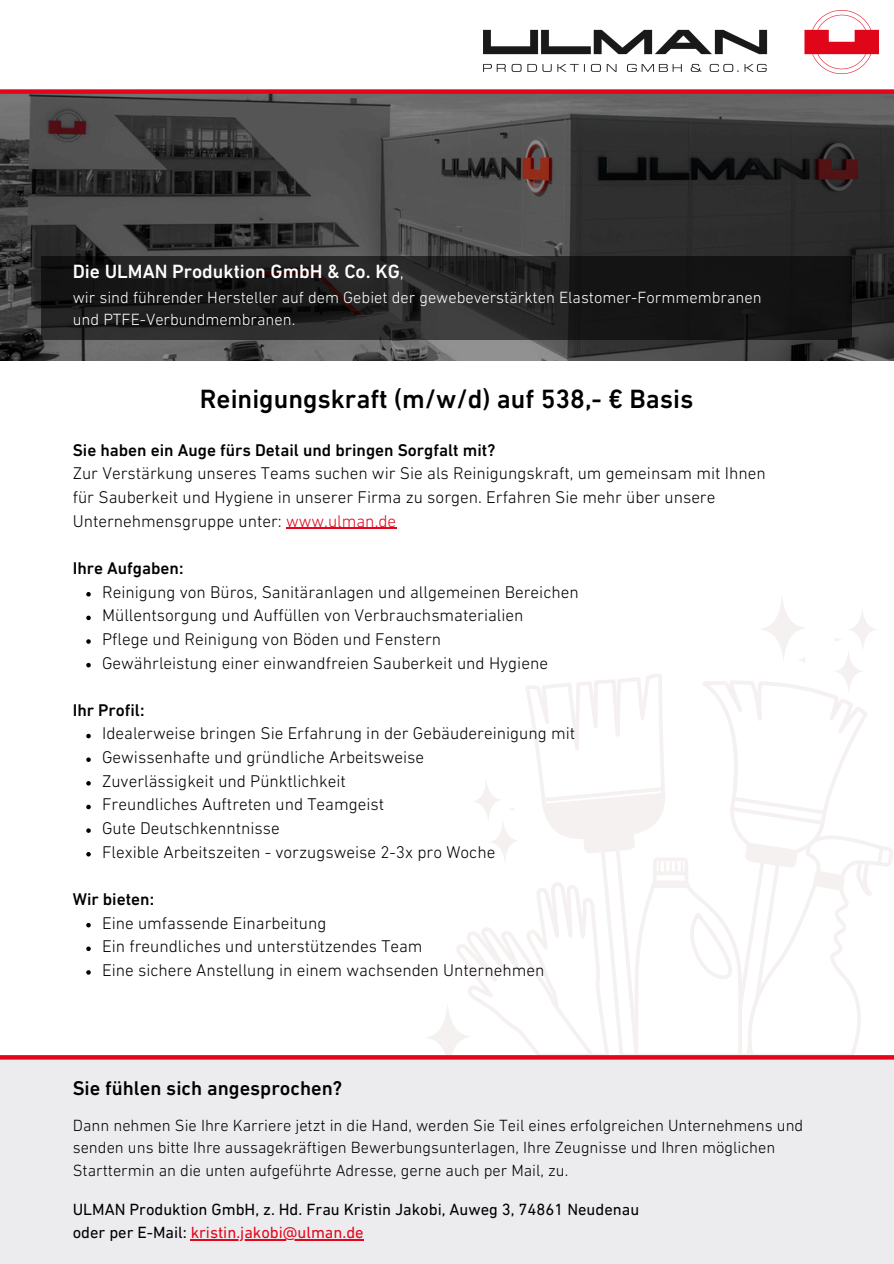
<style>
.page{position:relative;width:894px;height:1264px;background:#fff}
.page>*{position:absolute;margin:0;border:0;box-sizing:border-box;transform-origin:0 0}
.t1{font:500 26.85px "DIN Next LT Pro";color:#000001}
.t2{font:500 20.25px "DIN Next LT Pro";color:#000001}
.t3{font:500 19.5px "DIN Next LT Pro";color:#fff}
.t4{font:300 17.25px/23.7px "DIN Next LT Pro";color:#000}
.t5{font:500 17.25px "DIN Next LT Pro";color:#000001}
.t6{font:500 17.25px "DIN Next LT Pro";color:#000}
.t7{font:300 16.5px/22.6px "DIN Next LT Pro";color:#000001}
.t8{font:300 16.5px "DIN Next LT Pro";color:#fff}
.t9{font:16.5px "DIN Next LT Pro";color:#000001}
.t10{font:16.5px "DIN Next LT Pro";color:#e3051b}
.s1{font-weight:300}
.s2{color:#e3051b}
.s3{color:#000}
.s4{color:#000001}
</style>
<div class="page">
<svg style="left:427px;top:599px;width:466px;height:456px"></svg>
<div style="left:0;top:1057px;width:893px;height:206px;background:#ececef"></div>
<img style="left:483px;top:11px;width:395px;height:63px">
<svg style="left:0;top:94px;width:893px;height:266px;background:#444343"></svg>
<div style="left:0;top:89px;width:893px;height:5px;background:#e3051b"></div>
<svg style="left:42px;top:256px;width:809px;height:84px;background:#1d1d1d"></svg>
<hr style="left:286px;top:528px;width:110px;height:1px;background:#e3051b">
<svg style="left:86px;top:592px;width:5px;height:4px"></svg>
<svg style="left:86px;top:615px;width:5px;height:5px"></svg>
<svg style="left:86px;top:639px;width:5px;height:4px"></svg>
<svg style="left:86px;top:663px;width:5px;height:4px"></svg>
<svg style="left:86px;top:733px;width:5px;height:5px"></svg>
<svg style="left:86px;top:757px;width:5px;height:5px"></svg>
<svg style="left:86px;top:781px;width:5px;height:4px"></svg>
<svg style="left:86px;top:804px;width:5px;height:5px"></svg>
<svg style="left:86px;top:828px;width:5px;height:4px"></svg>
<svg style="left:86px;top:852px;width:5px;height:4px"></svg>
<svg style="left:86px;top:922px;width:5px;height:5px"></svg>
<svg style="left:86px;top:946px;width:5px;height:5px"></svg>
<svg style="left:86px;top:970px;width:5px;height:4px"></svg>
<svg style="left:0;top:1055px;width:893px;height:4px;background:#e30c22"></svg>
<hr style="left:191px;top:1239px;width:172px;height:1px;background:#e3051b">
<h3 class="t3" style="left:73px;top:263px;width:333px">Die ULMAN Produktion GmbH &amp; Co. KG<span class="s1">,</span></h3>
<p class="t8" style="left:73px;top:290px;width:690px">wir sind führender Hersteller auf dem Gebiet der gewebeverstärkten Elastomer-Formmembranen</p>
<p class="t8" style="left:73px;top:312px;width:224px">und PTFE-Verbundmembranen.</p>
<p class="t1" style="left:200px;top:387px;width:495px">Reinigungskraft (m/w/d) auf 538,- € Basis</p>
<p class="t5" style="left:73px;top:443px;width:424px">Sie haben ein Auge fürs Detail und bringen Sorgfalt mit?</p>
<p class="t4" style="left:73px;top:463px;width:694px">Zur Verstärkung unseres Teams suchen wir Sie als Reinigungskraft, um gemeinsam mit Ihnen</p>
<p class="t4" style="left:73px;top:487px;width:644px">für Sauberkeit und Hygiene in unserer Firma zu sorgen. Erfahren Sie mehr über unsere<br>Unternehmensgruppe unter: <span class="s2">www.ulman.de</span></p>
<h1 class="t5" style="left:73px;top:561px;width:112px"><span class="s3">I</span>hre Aufgaben:</h1>
<p class="t4" style="left:102px;top:581px;width:478px">Reinigung von Büros, Sanitäranlagen und allgemeinen Bereichen</p>
<p class="t4" style="left:102px;top:605px;width:423px">Müllentsorgung und Auffüllen von Verbrauchsmaterialien</p>
<p class="t4" style="left:102px;top:628px;width:340px">Pflege und Reinigung von Böden und Fenstern</p>
<h3 class="t4" style="left:102px;top:652px;width:447px">Gewährleistung einer einwandfreien Sauberkeit und Hygiene</h3>
<p class="t5" style="left:73px;top:703px;width:73px">Ihr Profil:</p>
<p class="t4" style="left:102px;top:723px;width:474px">Idealerweise bringen Sie Erfahrung in der Gebäudereinigung mit</p>
<p class="t4" style="left:102px;top:747px;width:323px">Gewissenhafte und gründliche Arbeitsweise</p>
<p class="t4" style="left:102px;top:770px;width:245px">Zuverlässigkeit und Pünktlichkeit</p>
<h3 class="t4" style="left:102px;top:794px;width:283px">Freundliches Auftreten und Teamgeist</h3>
<p class="t4" style="left:102px;top:817px;width:179px">Gute Deutschkenntnisse</p>
<p class="t4" style="left:102px;top:841px;width:394px">Flexible Arbeitszeiten - vorzugsweise 2-3x pro Woche</p>
<p class="t6" style="left:73px;top:892px;width:83px">Wir bieten:</p>
<p class="t4" style="left:102px;top:912px;width:226px">Eine umfassende Einarbeitung</p>
<p class="t4" style="left:102px;top:936px;width:322px">Ein freundliches und unterstützendes Team</p>
<p class="t4" style="left:102px;top:959px;width:443px">Eine sichere Anstellung in einem wachsenden Unternehmen</p>
<p class="t2" style="left:73px;top:1079px;width:271px">Sie fühlen sich angesprochen?</p>
<p class="t7" style="left:73px;top:1115px;width:732px">Dann nehmen Sie Ihre Karriere jetzt in die Hand, werden Sie Teil eines erfolgreichen Unternehmens und senden uns bitte Ihre aussagekräftigen Bewerbungsunterlagen, Ihre Zeugnisse und Ihren möglichen<br>Starttermin an die unten aufgeführte Adresse, gerne auch per Mail, zu.</p>
<p class="t9" style="left:73px;top:1202px;width:568px">ULMAN Produktion GmbH, z. Hd. Frau Kristin Jakobi, Auweg 3, 74861 Neudenau</p>
<p class="t10" style="left:73px;top:1225px;width:292px"><span class="s4">oder per E-Mail:</span> kristin.jakobi@ulman.de</p>
</div>
